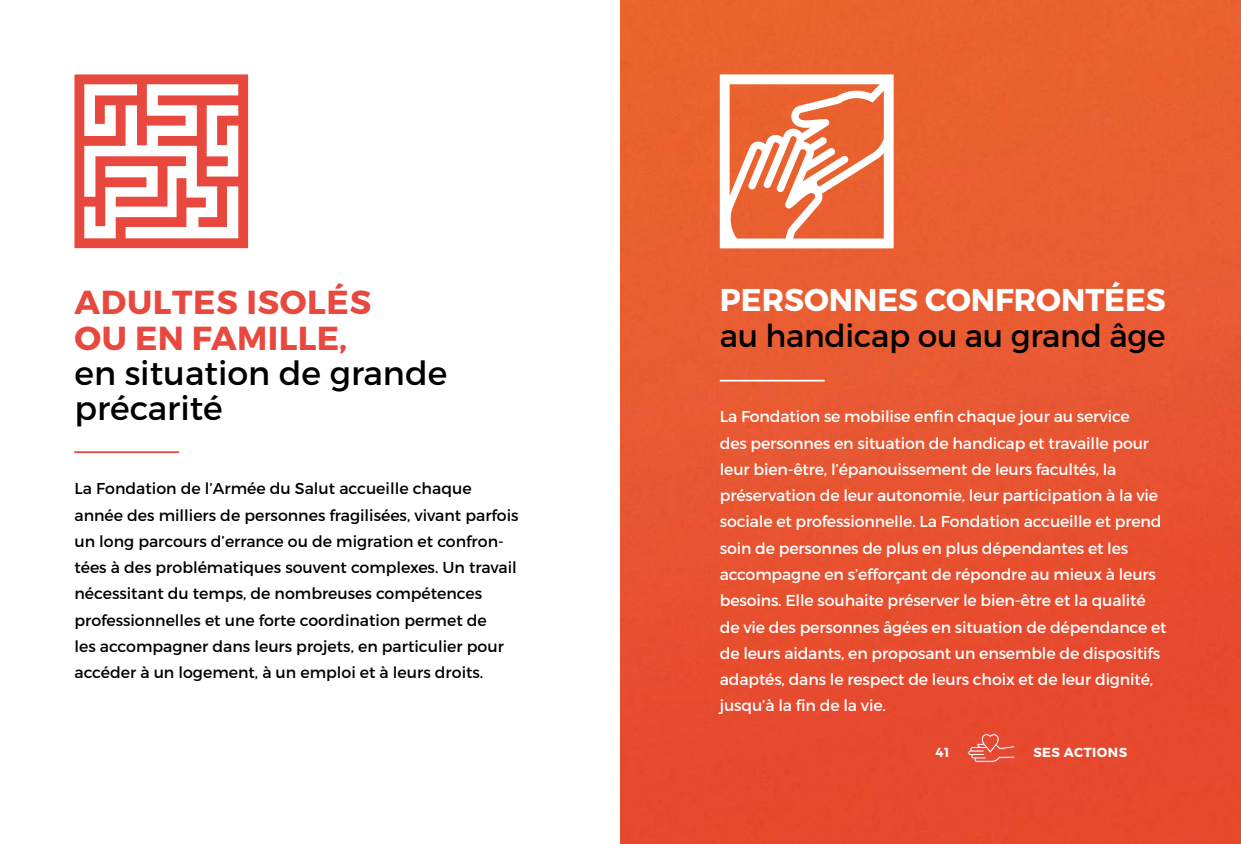
<style>
.page{position:relative;width:1241px;height:844px;background:#fff}
.page>*{position:absolute;margin:0;border:0;box-sizing:border-box;transform-origin:0 0}
.t1{font:33.25px/35px "Montserrat";color:#000}
.t2{font:700 33.25px/36.8px "Montserrat";letter-spacing:.02em;color:#e8483d}
.t3{font:31.5px "Montserrat";letter-spacing:-.01em;color:#000}
.t4{font:700 31.5px "Montserrat";color:#fff}
.t5{font:15.75px/26.2px "Montserrat";letter-spacing:-.01em;color:#fff}
.t6{font:15.75px/26.2px "Montserrat";color:#000}
.t7{font:700 13.12px "Montserrat";letter-spacing:.035em;color:#fff}
.t8{font:600 13.12px "Montserrat";color:#fff}
</style>
<div class="page">
<img style="left:620px;top:0;width:620px;height:843px">
<hr style="left:719px;top:379px;width:105px;height:2px;background:#fff">
<hr style="left:74px;top:451px;width:105px;height:2px;background:#e8483d">
<svg style="left:74px;top:74px;width:174px;height:174px"></svg>
<svg style="left:967px;top:732px;width:48px;height:30px"></svg>
<svg style="left:719px;top:74px;width:174px;height:174px"></svg>
<h1 class="t2" style="left:75px;top:284px;width:298px">ADULTES ISOLÉS<br>OU EN FAMILLE,</h1>
<h1 class="t1" style="left:74px;top:356px;width:374px">en situation de grande précarité</h1>
<p class="t6" style="left:74px;top:475px;width:445px">La Fondation de l’Armée du Salut accueille chaque année des milliers de personnes fragilisées, vivant parfois un long parcours d’errance ou de migration et confron&shy;tées à des problématiques souvent complexes. Un travail nécessitant du temps, de nombreuses compétences professionnelles et une forte coordination permet de<br>les accompagner dans leurs projets, en particulier pour accéder à un logement, à un emploi et à leurs droits.</p>
<h2 class="t4" style="left:719px;top:280px;width:447px">PERSONNES CONFRONTÉES</h2>
<h2 class="t3" style="left:719px;top:316px;width:447px">au handicap ou au grand âge</h2>
<p class="t5" style="left:719px;top:403px;width:448px">La Fondation se mobilise enfin chaque jour au service<br>des personnes en situation de handicap et travaille pour leur bien-être, l’épanouissement de leurs facultés, la préservation de leur autonomie, leur participation à la vie sociale et professionnelle. La Fondation accueille et prend soin de personnes de plus en plus dépendantes et les accompagne en s’efforçant de répondre au mieux à leurs besoins. Elle souhaite préserver le bien-être et la qualité de vie des personnes âgées en situation de dépendance et de leurs aidants, en proposant un ensemble de dispositifs adaptés, dans le respect de leurs choix et de leur dignité, jusqu’à la fin de la vie.</p>
<p class="t8" style="left:935px;top:744px;width:15px">41</p>
<p class="t7" style="left:1033px;top:744px;width:95px">SES ACTIONS</p>
</div>
